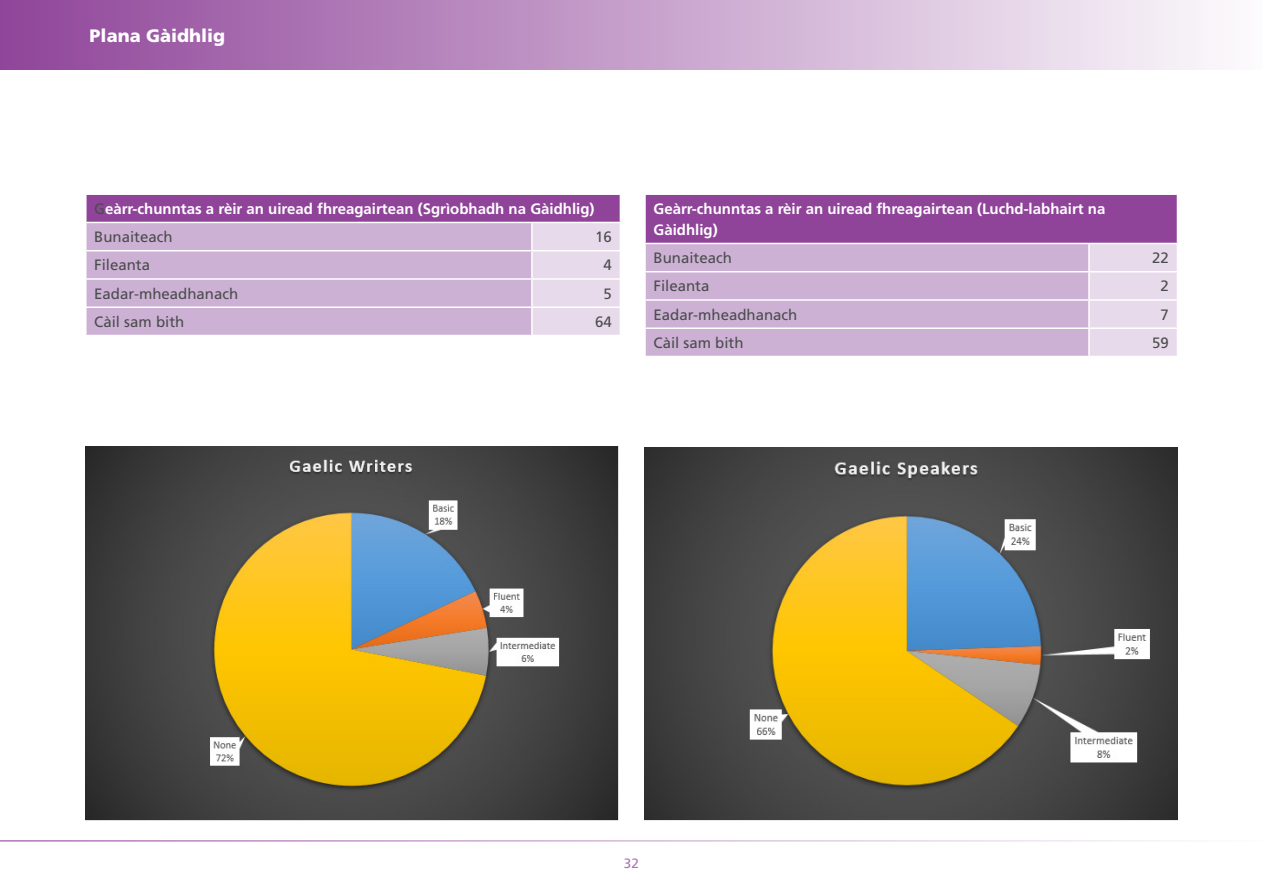
<style>
.page{position:relative;width:1263px;height:893px;background:#fff}
.page>*{position:absolute;margin:0;border:0;box-sizing:border-box;transform-origin:0 0}
.t1{font:900 18px "Frutiger LT Pro";color:#fff}
.Body_Text{font:700 15px/21px "Frutiger LT Pro";color:#fff}
.Body_Text-2{font:15px "Frutiger LT Pro";color:#4b4c4d}
.t2{font:13.5px "Frutiger LT Pro";color:#a975b2}
.s1{font-weight:400;color:#4b4c4d}
</style>
<div class="page">
<div style="left:0;top:0;width:1263px;height:69px;background:linear-gradient(to right,#8f4599,#fdfbfd)"></div>
<hr style="left:0;top:840px;width:1263px;height:1px;background:#8f4499">
<div style="left:645px;top:194px;width:532px;height:49px;background:#8f4499"></div>
<div style="left:646px;top:244px;width:442px;height:112px;background:#ccb1d4"></div>
<hr style="left:644px;top:271px;width:445px;height:1px;background:#fff">
<hr style="left:644px;top:299px;width:445px;height:2px;background:#fff">
<hr style="left:644px;top:327px;width:445px;height:2px;background:#fff">
<svg style="left:1089px;top:244px;width:88px;height:112px;background:#e8ddec"></svg>
<hr style="left:644px;top:193px;width:445px;height:2px;background:#fff">
<hr style="left:644px;top:195px;width:2px;height:48px;background:#fff">
<hr style="left:1089px;top:193px;width:89px;height:2px;background:#fff">
<img style="left:644px;top:448px;width:534px;height:373px">
<div style="left:86px;top:194px;width:534px;height:28px;background:#8f4499"></div>
<div style="left:87px;top:223px;width:444px;height:112px;background:#ccb1d4"></div>
<hr style="left:85px;top:250px;width:447px;height:1px;background:#fff">
<hr style="left:85px;top:278px;width:447px;height:2px;background:#fff">
<hr style="left:85px;top:306px;width:447px;height:2px;background:#fff">
<hr style="left:85px;top:193px;width:447px;height:2px;background:#fff">
<hr style="left:85px;top:195px;width:2px;height:27px;background:#fff">
<hr style="left:532px;top:193px;width:89px;height:2px;background:#fff">
<svg style="left:532px;top:195px;width:89px;height:140px"></svg>
<hr style="left:532px;top:222px;width:89px;height:1px;background:#fff">
<img style="left:85px;top:446px;width:534px;height:375px">
<p class="t1" style="left:90px;top:25px;width:137px">Plana Gàidhlig</p>
<p class="Body_Text" style="left:94px;top:198px;width:502px"><span class="s1">G</span>eàrr-chunntas a rèir an uiread fhreagairtean (Sgrìobhadh na Gàidhlig)</p>
<p class="Body_Text-2" style="left:94px;top:228px;width:80px">Bunaiteach</p>
<p class="Body_Text-2" style="left:595px;top:228px;width:18px">16</p>
<p class="Body_Text-2" style="left:94px;top:256px;width:57px">Fileanta</p>
<p class="Body_Text-2" style="left:603px;top:256px;width:10px">4</p>
<p class="Body_Text-2" style="left:94px;top:285px;width:145px">Eadar-mheadhanach</p>
<p class="Body_Text-2" style="left:603px;top:285px;width:10px">5</p>
<p class="Body_Text-2" style="left:94px;top:313px;width:92px">Càil sam bith</p>
<p class="Body_Text-2" style="left:595px;top:313px;width:18px">64</p>
<p class="Body_Text" style="left:653px;top:198px;width:453px">Geàrr-chunntas a rèir an uiread fhreagairtean (Luchd-labhairt na<br>Gàidhlig)</p>
<p class="Body_Text-2" style="left:653px;top:249px;width:80px">Bunaiteach</p>
<p class="Body_Text-2" style="left:1152px;top:249px;width:18px">22</p>
<p class="Body_Text-2" style="left:653px;top:277px;width:57px">Fileanta</p>
<p class="Body_Text-2" style="left:1161px;top:277px;width:10px">2</p>
<p class="Body_Text-2" style="left:653px;top:306px;width:145px">Eadar-mheadhanach</p>
<p class="Body_Text-2" style="left:1161px;top:306px;width:10px">7</p>
<p class="Body_Text-2" style="left:653px;top:334px;width:92px">Càil sam bith</p>
<p class="Body_Text-2" style="left:1152px;top:334px;width:18px">59</p>
<p class="t2" style="left:624px;top:855px;width:17px">32</p>
</div>
